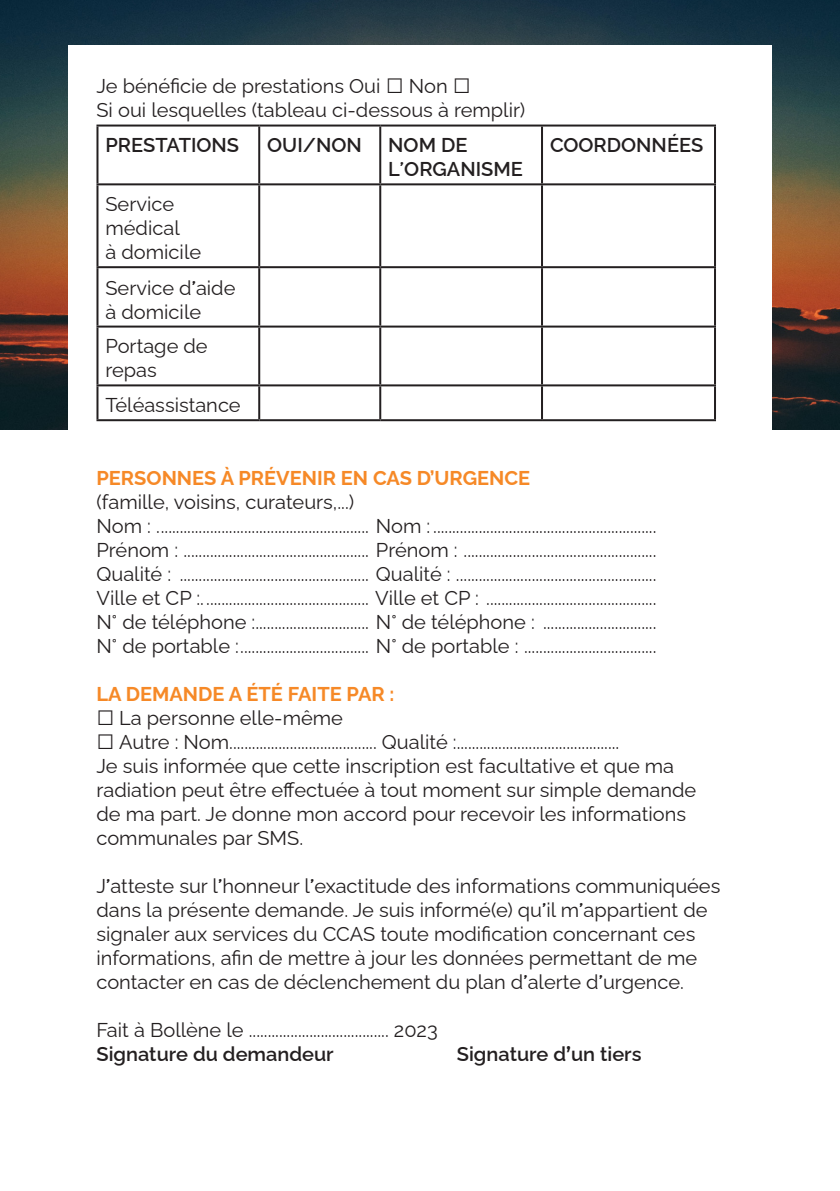
<style>
.page{position:relative;width:840px;height:1191px;background:#fff}
.page>*{position:absolute;margin:0;border:0;box-sizing:border-box;transform-origin:0 0}
.t1{font:20px/24px "Raleway";color:#231f20}
.t2{font:600 20px/24px "Raleway";color:#231f20}
.t3{font:700 20px "Raleway";color:#f68927}
.s1{font-family:"Alliance No.2"}
.s2{font-family:"Montserrat";font-weight:400}
.s3{font-family:"Montserrat"}
</style>
<div class="page">
<img style="left:0;top:0;width:839px;height:429px">
<div style="left:68px;top:45px;width:703px;height:1146px;background:#fff"></div>
<hr style="left:96px;top:125px;width:163px;height:2px;background:#231f20">
<hr style="left:96px;top:127px;width:2px;height:56px;background:#231f20">
<hr style="left:259px;top:125px;width:121px;height:2px;background:#231f20">
<hr style="left:258px;top:127px;width:2px;height:56px;background:#231f20">
<hr style="left:380px;top:125px;width:161px;height:2px;background:#231f20">
<hr style="left:379px;top:127px;width:2px;height:56px;background:#231f20">
<hr style="left:541px;top:125px;width:174px;height:2px;background:#231f20">
<hr style="left:540px;top:127px;width:2px;height:56px;background:#231f20">
<hr style="left:713px;top:127px;width:2px;height:56px;background:#231f20">
<hr style="left:96px;top:183px;width:163px;height:2px;background:#231f20">
<hr style="left:96px;top:185px;width:2px;height:81px;background:#231f20">
<hr style="left:259px;top:183px;width:121px;height:2px;background:#231f20">
<hr style="left:258px;top:185px;width:2px;height:81px;background:#231f20">
<hr style="left:380px;top:183px;width:161px;height:2px;background:#231f20">
<hr style="left:379px;top:185px;width:2px;height:81px;background:#231f20">
<hr style="left:541px;top:183px;width:174px;height:2px;background:#231f20">
<hr style="left:540px;top:185px;width:2px;height:81px;background:#231f20">
<hr style="left:713px;top:185px;width:2px;height:81px;background:#231f20">
<hr style="left:96px;top:266px;width:163px;height:2px;background:#231f20">
<hr style="left:96px;top:268px;width:2px;height:57px;background:#231f20">
<hr style="left:259px;top:266px;width:121px;height:2px;background:#231f20">
<hr style="left:258px;top:268px;width:2px;height:57px;background:#231f20">
<hr style="left:380px;top:266px;width:161px;height:2px;background:#231f20">
<hr style="left:379px;top:268px;width:2px;height:57px;background:#231f20">
<hr style="left:541px;top:266px;width:174px;height:2px;background:#231f20">
<hr style="left:540px;top:268px;width:2px;height:57px;background:#231f20">
<hr style="left:713px;top:268px;width:2px;height:57px;background:#231f20">
<hr style="left:96px;top:325px;width:163px;height:2px;background:#231f20">
<hr style="left:96px;top:327px;width:2px;height:57px;background:#231f20">
<hr style="left:259px;top:325px;width:121px;height:2px;background:#231f20">
<hr style="left:258px;top:327px;width:2px;height:57px;background:#231f20">
<hr style="left:380px;top:325px;width:161px;height:2px;background:#231f20">
<hr style="left:379px;top:327px;width:2px;height:57px;background:#231f20">
<hr style="left:541px;top:325px;width:174px;height:2px;background:#231f20">
<hr style="left:540px;top:327px;width:2px;height:57px;background:#231f20">
<hr style="left:713px;top:327px;width:2px;height:57px;background:#231f20">
<hr style="left:96px;top:384px;width:163px;height:2px;background:#231f20">
<hr style="left:96px;top:386px;width:2px;height:33px;background:#231f20">
<hr style="left:259px;top:384px;width:121px;height:2px;background:#231f20">
<hr style="left:258px;top:386px;width:2px;height:33px;background:#231f20">
<hr style="left:380px;top:384px;width:161px;height:2px;background:#231f20">
<hr style="left:379px;top:386px;width:2px;height:33px;background:#231f20">
<hr style="left:541px;top:384px;width:174px;height:2px;background:#231f20">
<hr style="left:540px;top:386px;width:2px;height:33px;background:#231f20">
<hr style="left:713px;top:386px;width:2px;height:33px;background:#231f20">
<hr style="left:96px;top:419px;width:163px;height:2px;background:#231f20">
<hr style="left:259px;top:419px;width:121px;height:2px;background:#231f20">
<hr style="left:380px;top:419px;width:161px;height:2px;background:#231f20">
<hr style="left:541px;top:419px;width:174px;height:2px;background:#231f20">
<p class="t1" style="left:96px;top:71px;width:430px">Je bénéficie de prestations Oui <span class="s1">□</span> Non <span class="s1">□<br></span>Si oui lesquelles (tableau ci-dessous à remplir)</p>
<p class="t2" style="left:105px;top:131px;width:135px">PRESTATIONS</p>
<p class="t2" style="left:267px;top:131px;width:96px">OUI/NON</p>
<p class="t2" style="left:388px;top:131px;width:136px">NOM DE<br>L<span class="s2">’</span>ORGANISME</p>
<p class="t2" style="left:549px;top:131px;width:155px">COORDONNÉES</p>
<p class="t1" style="left:105px;top:190px;width:97px">Service médical<br>à domicile</p>
<p class="t1" style="left:105px;top:273px;width:131px">Service d<span class="s3">’</span>aide à domicile</p>
<p class="t1" style="left:105px;top:332px;width:104px">Portage de repas</p>
<p class="t1" style="left:105px;top:391px;width:136px">Téléassistance</p>
<p class="t3" style="left:96px;top:462px;width:435px">PERSONNES À PRÉVENIR EN CAS D’URGENCE</p>
<p class="t1" style="left:96px;top:488px;width:561px">(famille, voisins, curateurs,...)<br>Nom : ........................................................ Nom : ...........................................................<br>Prénom : ................................................. Prénom : ...................................................<br>Qualité : .................................................. Qualité : .....................................................<br>Ville et CP :. ........................................... Ville et CP : .............................................<br>N° de téléphone :.............................. N° de téléphone : ..............................<br>N° de portable :.................................. N° de portable : ...................................</p>
<p class="t3" style="left:96px;top:678px;width:299px">LA DEMANDE A ÉTÉ FAITE PAR :</p>
<p class="t1" style="left:96px;top:704px;width:248px"><span class="s1">□</span> La personne elle-même</p>
<p class="t1" style="left:96px;top:728px;width:601px"><span class="s1">□</span> Autre : Nom....................................... Qualité :...........................................<br>Je suis informée que cette inscription est facultative et que ma radiation peut être effectuée à tout moment sur simple demande de ma part. Je donne mon accord pour recevoir les informations communales par SMS.</p>
<p class="t1" style="left:96px;top:872px;width:625px">J<span class="s3">’</span>atteste sur l<span class="s3">’</span>honneur l<span class="s3">’</span>exactitude des informations communiquées dans la présente demande. Je suis informé(e) qu<span class="s3">’</span>il m<span class="s3">’</span>appartient de signaler aux services du CCAS toute modification concernant ces informations, afin de mettre à jour les données permettant de me contacter en cas de déclenchement du plan d<span class="s3">’</span>alerte d<span class="s3">’</span>urgence.</p>
<p class="t1" style="left:96px;top:1016px;width:342px">Fait à Bollène le ..................................... 2023</p>
<p class="t2" style="left:96px;top:1040px;width:239px">Signature du demandeur</p>
<p class="t2" style="left:456px;top:1040px;width:186px">Signature d<span class="s3">’</span>un tiers</p>
</div>
